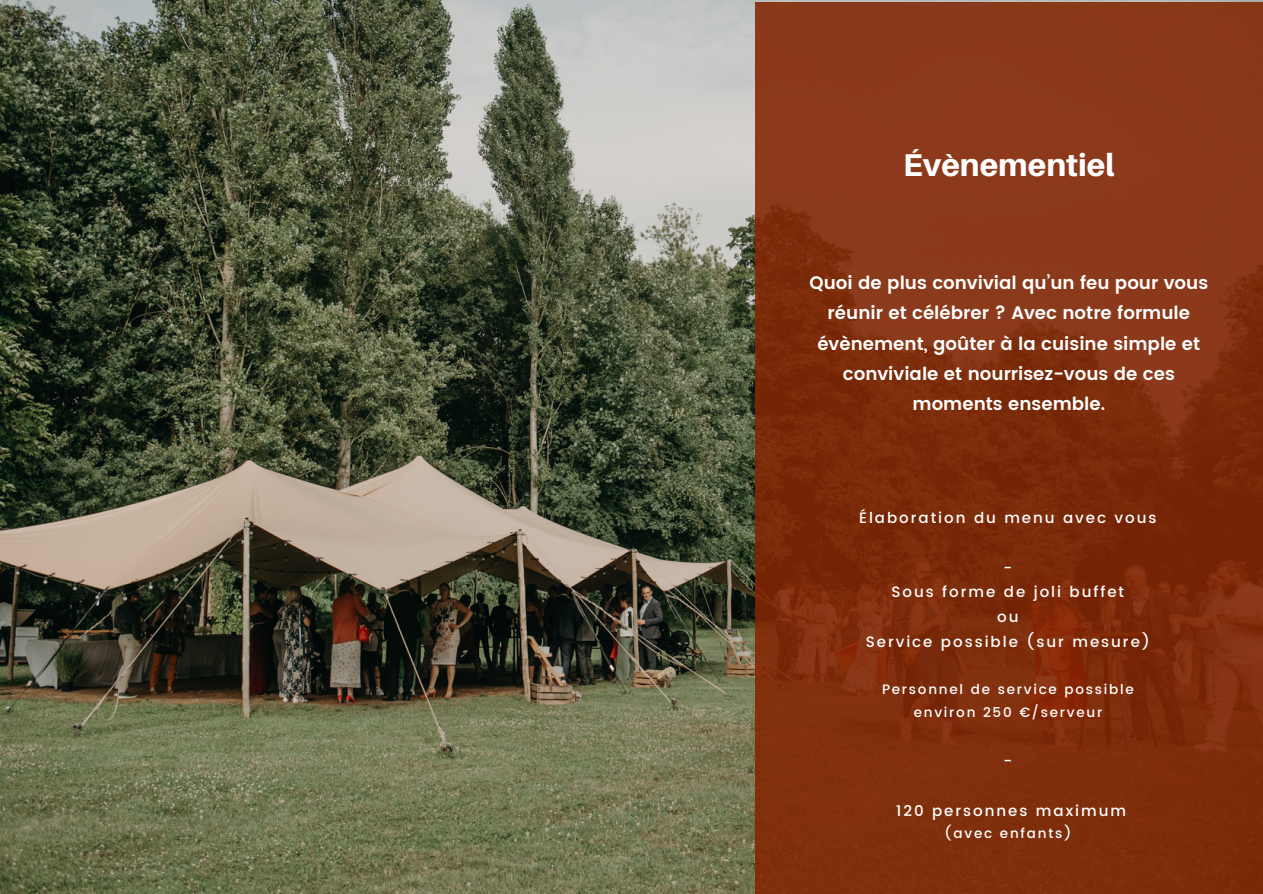
<style>
.page{position:relative;width:1263px;height:894px;background:#fff}
.page>*{position:absolute;margin:0;border:0;box-sizing:border-box;transform-origin:0 0}
.t1{font:800 31.5px "Aileron";color:#fff}
.t2{font:600 18px/30.3px "Poppins";color:#fff;text-align:center}
.t3{font:500 15px "Poppins";letter-spacing:.13em;color:#fff}
.t4{font:500 13.5px "Poppins";letter-spacing:.13em;color:#fff}
</style>
<div class="page">
<img style="left:0;top:0;width:1263px;height:893px">
<div style="left:755px;top:2px;width:508px;height:891px;background:linear-gradient(to bottom,#8a391a,#7a2805)"></div>
<h1 class="t1" style="left:903px;top:146px;width:213px">Évènementiel</h1>
<h2 class="t2" style="left:809px;top:267px;width:400px">Quoi de plus convivial qu’un feu pour vous réunir et célébrer ? Avec notre formule évènement, goûter à la cuisine simple et conviviale et nourrisez-vous de ces moments ensemble.</h2>
<p class="t3" style="left:859px;top:509px;width:299px">Élaboration du menu avec vous</p>
<p class="t3" style="left:1003px;top:558px;width:10px">-</p>
<p class="t3" style="left:891px;top:583px;width:234px">Sous forme de joli buffet</p>
<p class="t3" style="left:997px;top:608px;width:23px">ou</p>
<p class="t3" style="left:866px;top:632px;width:286px">Service possible (sur mesure)</p>
<p class="t4" style="left:882px;top:681px;width:253px">Personnel de service possible</p>
<p class="t4" style="left:914px;top:704px;width:190px">environ 250 €/serveur</p>
<p class="t3" style="left:1003px;top:752px;width:10px">-</p>
<p class="t3" style="left:896px;top:801px;width:231px">120 personnes maximum</p>
<p class="t4" style="left:944px;top:825px;width:128px">(avec enfants)</p>
</div>
